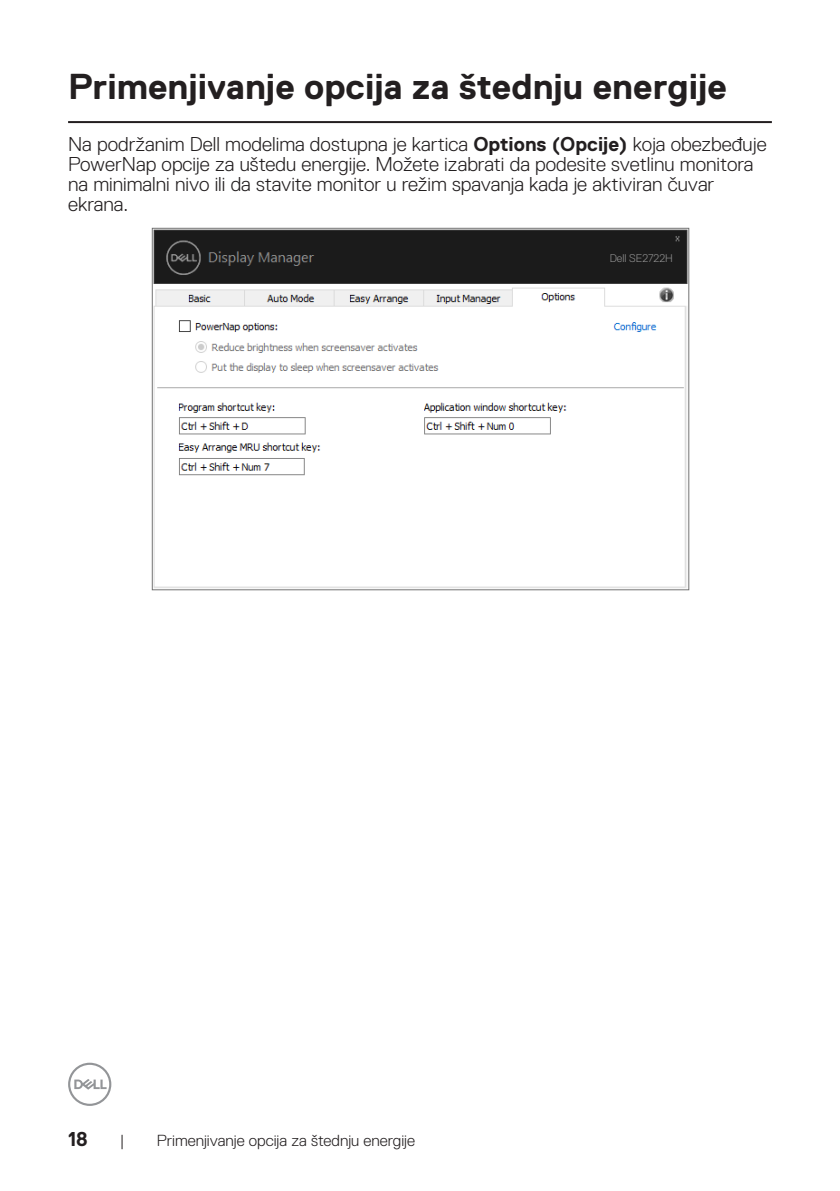
<style>
.page{position:relative;width:840px;height:1191px;background:#fff}
.page>*{position:absolute;margin:0;border:0;box-sizing:border-box;transform-origin:0 0}
.Head_1{font:700 36px "Dell Replica";color:#231f20}
.Paragraph{font:300 20px/20px "Dell Replica";color:#231f20}
.t1{font:700 20px "Dell Replica";color:#231f20}
.t2{font:300 16px "Dell Replica";color:#231f20}
.t3{font:300 11.2px "Dell Replica";color:#939393}
.s1{font-weight:700}
</style>
<div class="page">
<svg style="left:68px;top:1062px;width:43px;height:44px"></svg>
<hr style="left:68px;top:121px;width:703px;height:2px;background:#231f20">
<img style="left:151px;top:227px;width:539px;height:364px">
<div style="left:174px;top:479px;width:149px;height:45px;background:#fff"></div>
<p class="Head_1" style="left:68px;top:66px;width:660px">Primenjivanje opcija za štednju energije</p>
<p class="Paragraph" style="left:68px;top:134px;width:699px">Na podržanim Dell modelima dostupna je kartica <span class="s1">Options (Opcije)</span> koja obezbeđuje PowerNap opcije za uštedu energije. Možete izabrati da podesite svetlinu monitora na minimalni nivo ili da stavite monitor u režim spavanja kada je aktiviran čuvar ekrana.</p>
<p class="t3" style="left:609px;top:252px;width:65px">Dell SE2722H</p>
<p class="t1" style="left:68px;top:1127px;width:21px">18</p>
<p class="t2" style="left:120px;top:1131px;width:6px">|</p>
<p class="t2" style="left:157px;top:1131px;width:260px">Primenjivanje opcija za štednju energije</p>
</div>
